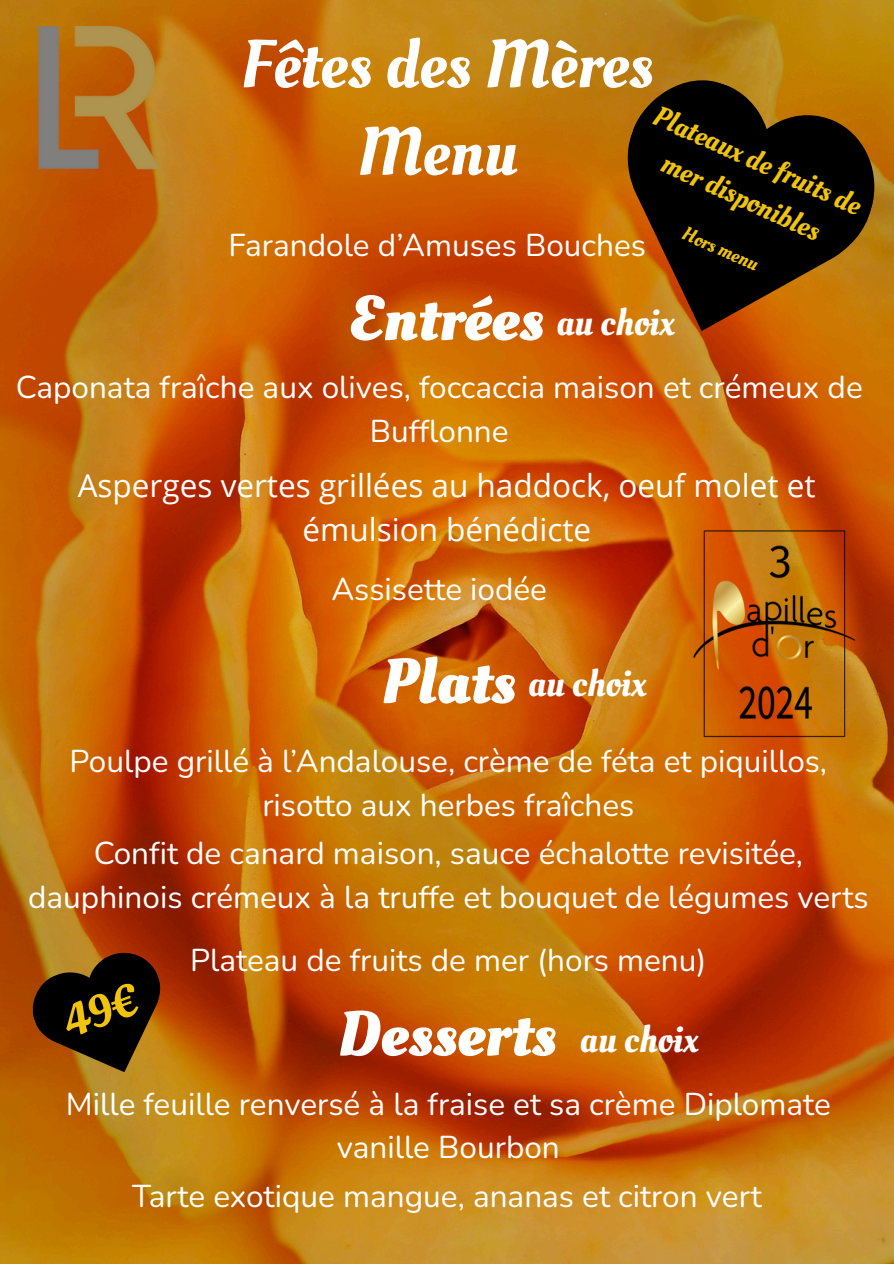
<style>
.page{position:relative;width:894px;height:1264px;background:#fff}
.page>*{position:absolute;margin:0;border:0;box-sizing:border-box;transform-origin:0 0}
.t1{font:67.5px "Oleo Script";color:#fff}
.t2{font:700 63px "Oleo Script";color:#fff}
.t3{font:37.5px "Oleo Script";color:#fff}
.t4{font:31.5px/44px "Nunito";color:#fff;text-align:center}
.t5{font:31.5px/44px "Open Sans";color:#fff;text-align:center}
.t6{font:28.65px/40px "Oleo Script";color:#f1c40b;text-align:center}
.t7{font:19.5px "Oleo Script";color:#f1c40b}
</style>
<div class="page">
<img style="left:0;top:0;width:893px;height:1263px">
<svg style="left:621px;top:79px;width:257px;height:252px;fill:#000"></svg>
<img style="left:0;top:26px;width:197px;height:144px">
<img style="left:658px;top:522px;width:232px;height:242px">
<svg style="left:30px;top:949px;width:132px;height:123px"></svg>
<h2 class="t1" style="left:241px;top:19px;width:414px">Fêtes des Mères</h2>
<h5 class="t1" style="left:357px;top:107px;width:162px">Menu</h5>
<h5 class="t6" style="left:662px;top:97px;width:226px;rotate:24deg">Plateaux de fruits de mer disponibles</h5>
<h5 class="t7" style="left:688px;top:220px;width:82px;rotate:24deg">Hors menu</h5>
<h2 class="t4" style="left:228px;top:223px;width:419px">Farandole d’Amuses Bouches</h2>
<h4 class="t2" style="left:348px;top:276px;width:197px">Entrées</h4>
<p class="t3" style="left:556px;top:297px;width:119px">au choix</p>
<h5 class="t4" style="left:16px;top:365px;width:848px">Caponata fraîche aux olives, foccaccia maison et crémeux de<br>Bufflonne</h5>
<h5 class="t5" style="left:78px;top:462px;width:739px">Asperges vertes grillées au haddock, oeuf molet et émulsion bénédicte</h5>
<p class="t4" style="left:331px;top:567px;width:217px">Assisette iodée</p>
<h5 class="t2" style="left:381px;top:639px;width:136px">Plats</h5>
<h4 class="t3" style="left:528px;top:658px;width:119px">au choix</h4>
<h1 class="t4" style="left:70px;top:739px;width:758px">Poulpe grillé à l’Andalouse, crème de féta et piquillos, risotto aux herbes fraîches</h1>
<h4 class="t4" style="left:28px;top:832px;width:841px">Confit de canard maison, sauce échalotte revisitée, dauphinois crémeux à la truffe et bouquet de légumes verts</h4>
<h5 class="t4" style="left:190px;top:938px;width:518px">Plateau de fruits de mer (hors menu)</h5>
<h5 class="t2" style="left:337px;top:992px;width:220px">Desserts</h5>
<h1 class="t3" style="left:580px;top:1014px;width:119px">au choix</h1>
<h3 class="t4" style="left:66px;top:1082px;width:766px">Mille feuille renversé à la fraise et sa crème Diplomate vanille Bourbon</h3>
<h5 class="t4" style="left:132px;top:1174px;width:631px">Tarte exotique mangue, ananas et citron vert</h5>
</div>
